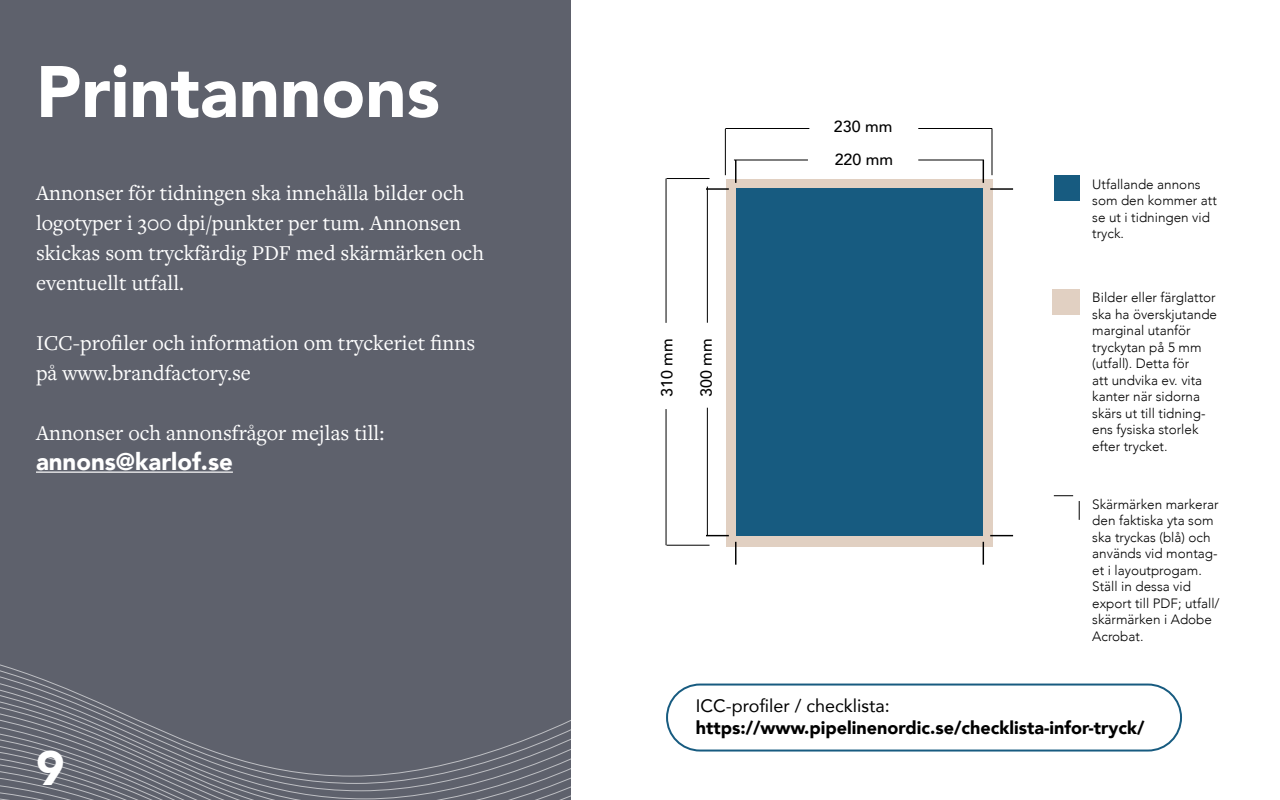
<style>
.page{position:relative;width:1280px;height:800px;background:#fff}
.page>*{position:absolute;margin:0;border:0;box-sizing:border-box;transform-origin:0 0}
.t1{font:900 72px "Avenir";color:#fff}
.t2{font:900 48px "Avenir";color:#fff}
.t3{font:900 24px "Avenir";color:#fff}
.t4{font:22px/30px "Freight Text Pro";color:#fff}
.t5{font:900 18px "Avenir";color:#000}
.t6{font:18px "Avenir";color:#000}
.t7{font:500 16px "Avenir";color:#000}
.t8{font:300 13.5px/16.5px "Avenir";color:#000}
</style>
<div class="page">
<div style="left:0;top:0;width:571px;height:800px;background:#5e616c"></div>
<hr style="left:36px;top:472px;width:197px;height:1px;background:#fff">
<div style="left:1054px;top:175px;width:26px;height:26px;background:#175b80"></div>
<div style="left:1053px;top:289px;width:27px;height:25px;background:#e1d0c2"></div>
<div style="left:726px;top:179px;width:266px;height:367px;background:#e1d0c2"></div>
<div style="left:736px;top:189px;width:247px;height:347px;background:#175b80"></div>
<svg style="left:735px;top:542px;width:1px;height:23px"></svg>
<svg style="left:735px;top:160px;width:1px;height:23px"></svg>
<svg style="left:983px;top:542px;width:1px;height:23px"></svg>
<svg style="left:983px;top:160px;width:1px;height:23px"></svg>
<svg style="left:706px;top:535px;width:23px;height:1px"></svg>
<hr style="left:706px;top:188px;width:23px;height:2px;background:#000">
<svg style="left:990px;top:535px;width:23px;height:1px"></svg>
<hr style="left:990px;top:188px;width:23px;height:2px;background:#000">
<svg style="left:1079px;top:501px;width:1px;height:19px"></svg>
<svg style="left:1054px;top:495px;width:19px;height:1px"></svg>
<hr style="left:734px;top:159px;width:74px;height:1px;background:#000">
<hr style="left:707px;top:408px;width:1px;height:127px;background:#000">
<hr style="left:725px;top:128px;width:84px;height:1px;background:#000">
<hr style="left:666px;top:409px;width:1px;height:136px;background:#000">
<hr style="left:666px;top:179px;width:1px;height:144px;background:#000">
<hr style="left:918px;top:159px;width:66px;height:1px;background:#000">
<hr style="left:707px;top:187px;width:1px;height:136px;background:#000">
<hr style="left:918px;top:128px;width:74px;height:1px;background:#000">
<hr style="left:725px;top:129px;width:1px;height:46px;background:#000">
<hr style="left:667px;top:545px;width:43px;height:1px;background:#000">
<hr style="left:667px;top:178px;width:43px;height:1px;background:#000">
<hr style="left:991px;top:129px;width:1px;height:46px;background:#000">
<svg style="left:0;top:664px;width:571px;height:136px"></svg>
<div style="left:666px;top:684px;width:516px;height:68px;border:2px solid #175b80;border-radius:33px"></div>
<h1 class="t1" style="left:36px;top:62px;width:405px">Printannons</h1>
<h3 class="t4" style="left:36px;top:181px;width:450px">Annonser för tidningen ska innehålla bilder och logotyper i 300 dpi/punkter per tum. Annonsen skickas som tryckfärdig PDF med skärmärken och eventuellt utfall.</h3>
<h3 class="t4" style="left:36px;top:331px;width:441px">ICC-profiler och information om tryckeriet finns på www.brandfactory.se</h3>
<h3 class="t4" style="left:36px;top:421px;width:350px">Annonser och annonsfrågor mejlas till:</h3>
<h3 class="t3" style="left:36px;top:452px;width:198px">annons@karlof.se</h3>
<h2 class="t2" style="left:36px;top:748px;width:30px">9</h2>
<p class="t7" style="left:660px;top:397px;width:60px;rotate:-90deg">310 mm</p>
<p class="t7" style="left:834px;top:120px;width:60px">230 mm</p>
<p class="t7" style="left:700px;top:397px;width:60px;rotate:-90deg">300 mm</p>
<p class="t7" style="left:835px;top:152px;width:60px">220 mm</p>
<p class="t8" style="left:1092px;top:177px;width:126px">Utfallande annons som den kommer att se ut i tidningen vid tryck.</p>
<p class="t8" style="left:1092px;top:290px;width:126px">Bilder eller färglattor ska ha överskjutande marginal utanför tryckytan på 5 mm (utfall). Detta för<br>att undvika ev. vita kanter när sidorna skärs ut till tidning&shy;ens fysiska storlek efter trycket.</p>
<p class="t8" style="left:1092px;top:497px;width:129px">Skärmärken markerar den faktiska yta som ska tryckas (blå) och används vid montag&shy;et i layoutprogam.<br>Ställ in dessa vid export till PDF; utfall/ skärmärken i Adobe<br>Acrobat.</p>
<h3 class="t6" style="left:696px;top:691px;width:196px">ICC-profiler / checklista:</h3>
<h3 class="t5" style="left:696px;top:720px;width:450px">https://www.pipelinenordic.se/checklista-infor-tryck/</h3>
</div>
